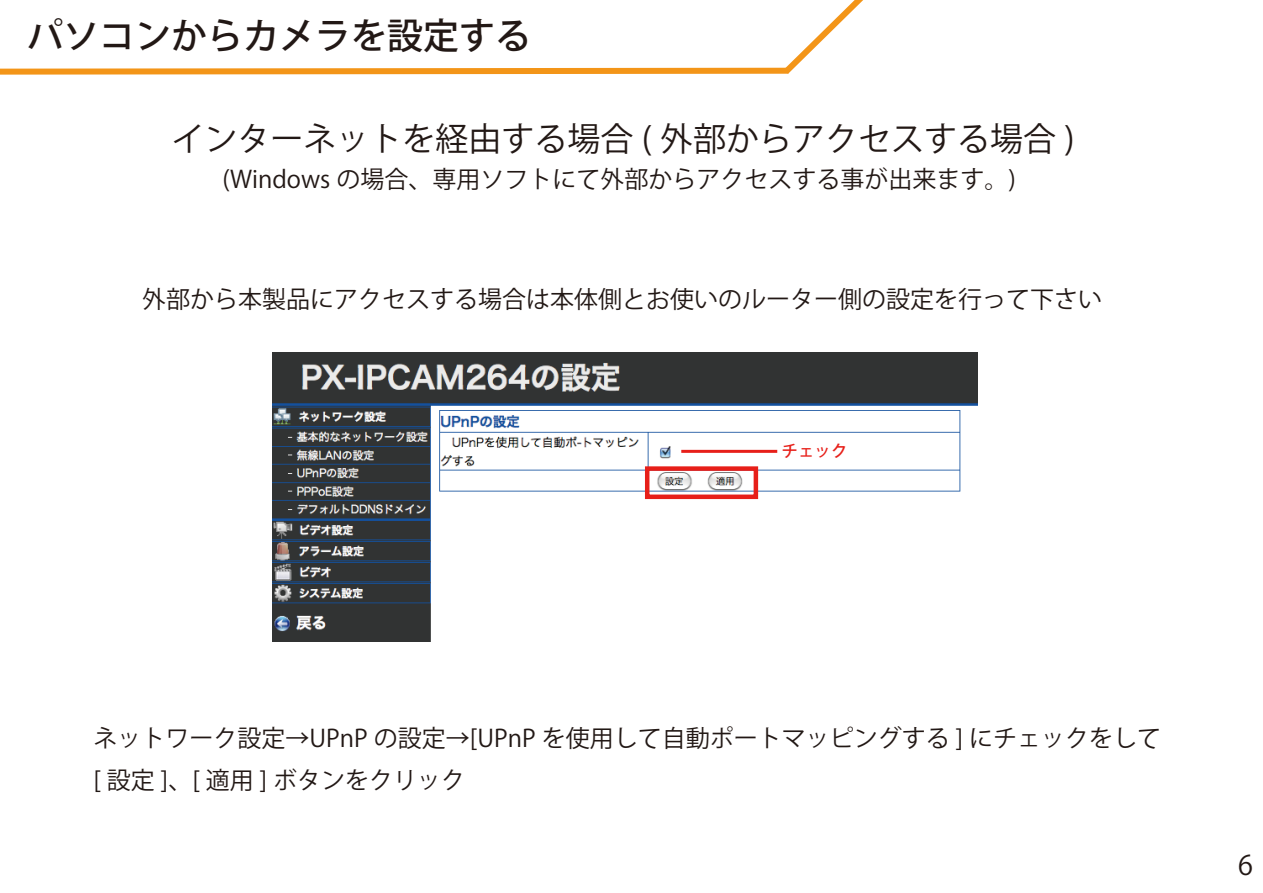
<style>
.page{position:relative;width:1263px;height:893px;background:#fff}
.page>*{position:absolute;margin:0;border:0;box-sizing:border-box;transform-origin:0 0}
.t1{font:500 36px "Koz Go Pro";color:#221815}
.t2{font:33px "Koz Go Pro";color:#221815}
.t3{font:27px "Koz Go Pro";color:#221815}
.t4{font:24px/42px "Koz Go Pro";color:#221815}
.t5{font:500 16.5px "Koz Go Pro";color:#e71f19}
</style>
<div class="page">
<img style="left:273px;top:352px;width:705px;height:290px">
<div style="left:645px;top:466px;width:113px;height:33px;border:4px solid #e71f19"></div>
<hr style="left:681px;top:450px;width:96px;height:3px;background:#e71f19">
<svg style="left:0;top:0;width:863px;height:75px"></svg>
<p class="t1" style="left:27px;top:13px;width:505px">パソコンからカメラを設定する</p>
<p class="t2" style="left:171px;top:117px;width:905px">インターネットを経由する場合 ( 外部からアクセスする場合 )</p>
<p class="t4" style="left:223px;top:159px;width:795px">(Windows の場合、専用ソフトにて外部からアクセスする事が出来ます。)</p>
<p class="t4" style="left:142px;top:278px;width:962px">外部から本製品にアクセスする場合は本体側とお使いのルーター側の設定を行って下さい</p>
<p class="t5" style="left:782px;top:441px;width:67px">チェック</p>
<p class="t4" style="left:94px;top:717px;width:1069px">ネットワーク設定→UPnP の設定→[UPnP を使用して自動ポートマッピングする ] にチェックをして[ 設定 ]、[ 適用 ] ボタンをクリック</p>
<p class="t3" style="left:1238px;top:848px;width:16px">6</p>
</div>
